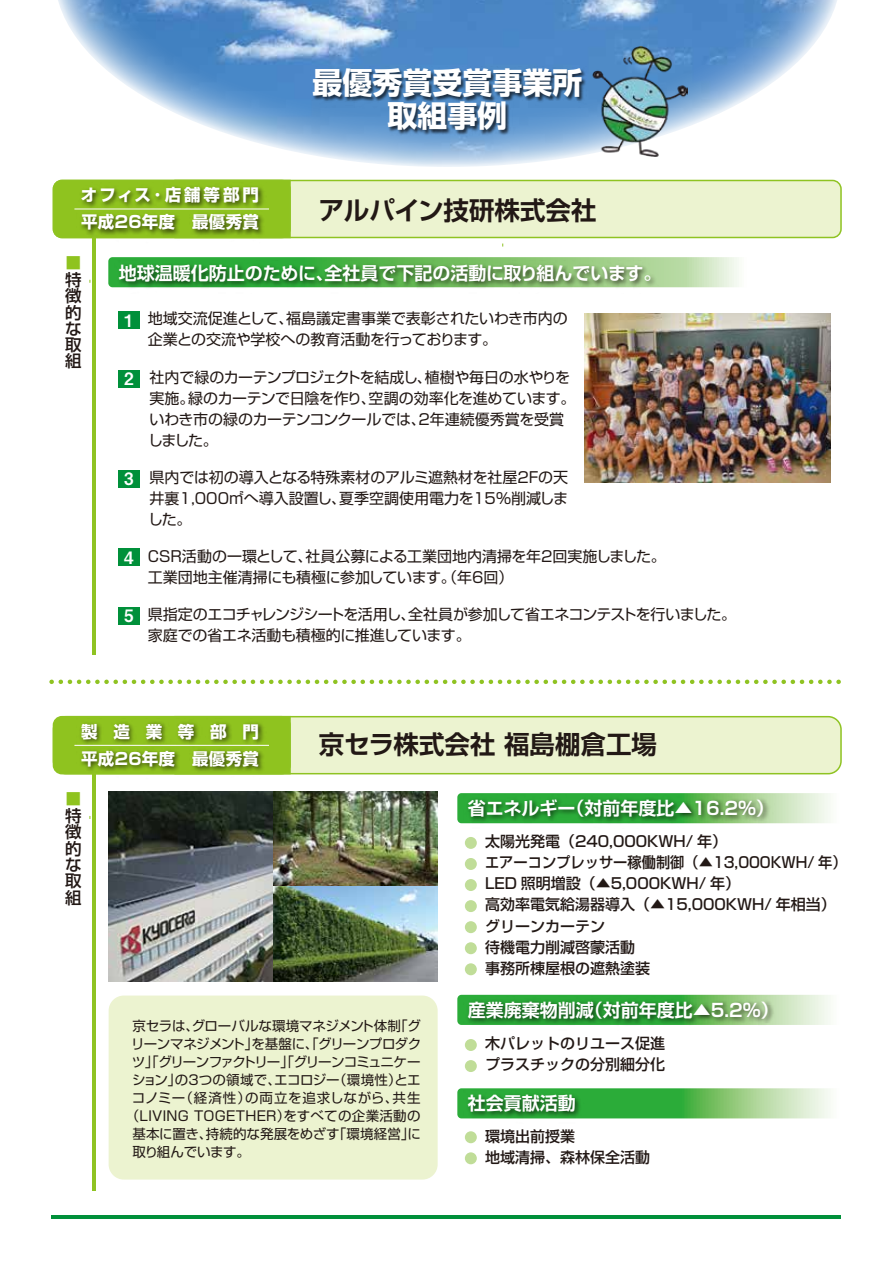
<style>
.page{position:relative;width:893px;height:1263px;background:#fff}
.page>*{position:absolute;margin:0;border:0;box-sizing:border-box;transform-origin:0 0}
.t1{font:700 30px/33px "Shin Go Pro";color:#fff;text-align:center}
.t2{font:700 25.5px "Shin Go Pro De";color:#221815}
.t3{font:700 18px "Shin Go Pro De";color:#fff}
.t4{font:17.1px "Midashi Go Pro MB31";color:#fff}
.t5{font:700 16.5px/27px "Shin Go Pro";letter-spacing:.015em;color:#fff}
.t6{font:500 16.5px/16.4px "Shin Go Pro";color:#221815;text-align:justify}
.t7{font:16.5px "Koz Go Pr 6 N";color:#8fc31f}
.t8{font:15px/21px "Shin Go Pro";letter-spacing:-.02em;color:#221815}
.t9{font:500 15px/21px "Shin Go Pro";color:#221815}
.t10{font:15px/21px "Shin Go Pro";color:#221815}
.t11{font:13.5px "Shin Go Pro";letter-spacing:-.015em;color:#221815}
.t12{font:13.5px "Shin Go Pro";letter-spacing:.025em;color:#221815}
.t13{font:13.5px "Shin Go Pro";letter-spacing:-.08em;color:#221815}
.t14{font:13.5px "Shin Go Pro";letter-spacing:-.04em;color:#221815}
.t15{font:13.5px "Shin Go Pro";letter-spacing:.005em;color:#221815}
.t16{font:13.5px "Shin Go Pro";letter-spacing:.045em;color:#221815}
</style>
<div class="page">
<img style="left:58px;top:0;width:779px;height:167px">
<div style="left:53px;top:717px;width:788px;height:57px;background:#ecf3d0;border-radius:13px"></div>
<div style="left:53px;top:716px;width:789px;height:58px;border:2px solid #8fc322;border-radius:13px"></div>
<div style="left:53px;top:180px;width:788px;height:57px;background:#ecf3d0;border-radius:9px"></div>
<div style="left:53px;top:180px;width:789px;height:58px;border:2px solid #8fc322;border-radius:9px"></div>
<div style="left:53px;top:180px;width:237px;height:57px;background:#8fc31f;border-radius:9px"></div>
<div style="left:53px;top:180px;width:238px;height:58px;border:2px solid #8fc322;border-radius:9px"></div>
<div style="left:174px;top:180px;width:117px;height:58px;background:#8fc31f;border:2px solid #8fc322"></div>
<div style="left:53px;top:717px;width:237px;height:57px;background:#8fc31f;border-radius:9px"></div>
<div style="left:53px;top:716px;width:238px;height:58px;border:2px solid #8fc322;border-radius:9px"></div>
<div style="left:174px;top:716px;width:117px;height:58px;background:#8fc31f"></div>
<hr style="left:93px;top:233px;width:3px;height:421px;background:#8fc322">
<div style="left:109px;top:995px;width:329px;height:184px;background:#ecf3d0;border-radius:15px"></div>
<svg style="left:108px;top:257px;width:631px;height:30px;background:#8acc84"></svg>
<img style="left:115px;top:260px;width:601px;height:28px">
<svg style="left:457px;top:793px;width:374px;height:30px"></svg>
<svg style="left:457px;top:995px;width:374px;height:30px"></svg>
<svg style="left:457px;top:1088px;width:374px;height:30px"></svg>
<img style="left:464px;top:795px;width:367px;height:29px">
<img style="left:77px;top:182px;width:191px;height:66px">
<div style="left:118px;top:311px;width:22px;height:18px;background:#00903a"></div>
<div style="left:118px;top:370px;width:22px;height:17px;background:#00903a"></div>
<div style="left:118px;top:470px;width:22px;height:17px;background:#00903a"></div>
<div style="left:118px;top:549px;width:22px;height:17px;background:#00903a"></div>
<div style="left:118px;top:607px;width:22px;height:18px;background:#00903a"></div>
<img style="left:584px;top:313px;width:246px;height:169px">
<img style="left:464px;top:997px;width:367px;height:28px">
<div style="left:465px;top:837px;width:12px;height:12px;background:#c0dd98;border-radius:50%"></div>
<div style="left:465px;top:858px;width:12px;height:12px;background:#c0dd98;border-radius:50%"></div>
<div style="left:465px;top:879px;width:12px;height:12px;background:#c0dd98;border-radius:50%"></div>
<div style="left:465px;top:900px;width:12px;height:12px;background:#c0dd98;border-radius:50%"></div>
<div style="left:465px;top:921px;width:12px;height:12px;background:#c0dd98;border-radius:50%"></div>
<div style="left:465px;top:942px;width:12px;height:12px;background:#c0dd98;border-radius:50%"></div>
<div style="left:465px;top:963px;width:12px;height:12px;background:#c0dd98;border-radius:50%"></div>
<div style="left:465px;top:1039px;width:12px;height:12px;background:#c0dd98;border-radius:50%"></div>
<div style="left:465px;top:1060px;width:12px;height:12px;background:#c0dd98;border-radius:50%"></div>
<img style="left:464px;top:1090px;width:367px;height:29px">
<div style="left:465px;top:1131px;width:12px;height:12px;background:#c0dd98;border-radius:50%"></div>
<div style="left:465px;top:1152px;width:12px;height:12px;background:#c0dd98;border-radius:50%"></div>
<img style="left:109px;top:791px;width:329px;height:190px">
<svg style="left:52px;top:679px;width:789px;height:5px"></svg>
<hr style="left:93px;top:769px;width:3px;height:421px;background:#8fc322">
<img style="left:311px;top:66px;width:278px;height:73px">
<hr style="left:74px;top:209px;width:195px;height:1px;background:#fff">
<img style="left:77px;top:719px;width:191px;height:66px">
<hr style="left:74px;top:745px;width:195px;height:1px;background:#fff">
<hr style="left:52px;top:1215px;width:789px;height:3px;background:#00903a">
<img style="left:592px;top:47px;width:96px;height:110px">
<p class="t5" style="left:81px;top:180px;width:180px">オフィス･店舗等部門平成２６年度　最優秀賞</p>
<h1 class="t1" style="left:313px;top:63px;width:271px">最優秀賞受賞事業所取組事例</h1>
<h2 class="t2" style="left:319px;top:189px;width:279px">アルパイン技研株式会社</h2>
<p class="t7" style="left:65px;top:254px;width:16px">■</p>
<p class="t6" style="left:65px;top:269px;width:18px">特徴的な取組</p>
<p class="t3" style="left:119px;top:259px;width:544px">地球温暖化防止のために、全社員で下記の活動に取り組んでいます。</p>
<p class="t4" style="left:124px;top:307px;width:11px">1</p>
<p class="t8" style="left:148px;top:306px;width:422px">地域交流促進として、福島議定書事業で表彰されたいわき市内の企業との交流や学校への教育活動を行っております。</p>
<p class="t4" style="left:124px;top:365px;width:11px">2</p>
<p class="t4" style="left:124px;top:465px;width:11px">3</p>
<p class="t8" style="left:148px;top:365px;width:429px">社内で緑のカーテンプロジェクトを結成し、植樹や毎日の水やりを実施。緑のカーテンで日陰を作り、空調の効率化を進めています。いわき市の緑のカーテンコンクールでは、2年連続優秀賞を受賞しました。</p>
<p class="t8" style="left:148px;top:465px;width:422px;text-align:justify">県内では初の導入となる特殊素材のアルミ遮熱材を社屋2Fの天井裏1,000㎡へ導入設置し、夏季空調使用電力を15％削減しました。</p>
<p class="t4" style="left:124px;top:544px;width:11px">4</p>
<p class="t10" style="left:148px;top:543px;width:520px">CSR活動の一環として、社員公募による工業団地内清掃を年2回実施しました。工業団地主催清掃にも積極に参加しています。（年6回）</p>
<p class="t4" style="left:124px;top:602px;width:11px">5</p>
<p class="t8" style="left:148px;top:602px;width:590px">県指定のエコチャレンジシートを活用し、全社員が参加して省エネコンテストを行いました。家庭での省エネ活動も積極的に推進しています。</p>
<p class="t5" style="left:81px;top:716px;width:179px">製造業等部門平成２６年度　最優秀賞</p>
<h2 class="t2" style="left:319px;top:724px;width:340px">京セラ株式会社 福島棚倉工場</h2>
<p class="t7" style="left:65px;top:790px;width:16px">■</p>
<p class="t6" style="left:65px;top:805px;width:18px">特徴的な取組</p>
<p class="t11" style="left:132px;top:1015px;width:290px">京セラは、グローバルな環境マネジメント体制「グ</p>
<p class="t14" style="left:131px;top:1033px;width:291px">リーンマネジメント」を基盤に、「グリーンプロダク</p>
<p class="t13" style="left:132px;top:1051px;width:290px">ツ」「グリーンファクトリー」「グリーンコミュニケー</p>
<p class="t15" style="left:132px;top:1069px;width:290px">ション」の3つの領域で、エコロジー（環境性）とエ</p>
<p class="t16" style="left:132px;top:1087px;width:290px">コノミー（経済性）の両立を追求しながら、共生</p>
<p class="t12" style="left:126px;top:1105px;width:296px">（LIVING TOGETHER）をすべての企業活動の</p>
<p class="t11" style="left:132px;top:1123px;width:290px">基本に置き、持続的な発展をめざす「環境経営」に</p>
<p class="t11" style="left:132px;top:1141px;width:119px">取り組んでいます。</p>
<p class="t3" style="left:468px;top:793px;width:308px">省エネルギー（対前年度比▲16.2%）</p>
<p class="t9" style="left:485px;top:829px;width:363px">太陽光発電（240,000KWH/ 年）<br>エアーコンプレッサー稼働制御（▲13,000KWH/ 年）<br>LED 照明増設（▲5,000KWH/ 年）<br>高効率電気給湯器導入（▲15,000KWH/ 年相当）グリーンカーテン<br>待機電力削減啓蒙活動<br>事務所棟屋根の遮熱塗装</p>
<p class="t3" style="left:468px;top:995px;width:312px">産業廃棄物削減（対前年度比▲5.2%）</p>
<p class="t9" style="left:485px;top:1031px;width:181px">木パレットのリユース促進プラスチックの分別細分化</p>
<p class="t3" style="left:468px;top:1089px;width:109px">社会貢献活動</p>
<p class="t9" style="left:485px;top:1123px;width:166px">環境出前授業<br>地域清掃、森林保全活動</p>
</div>
